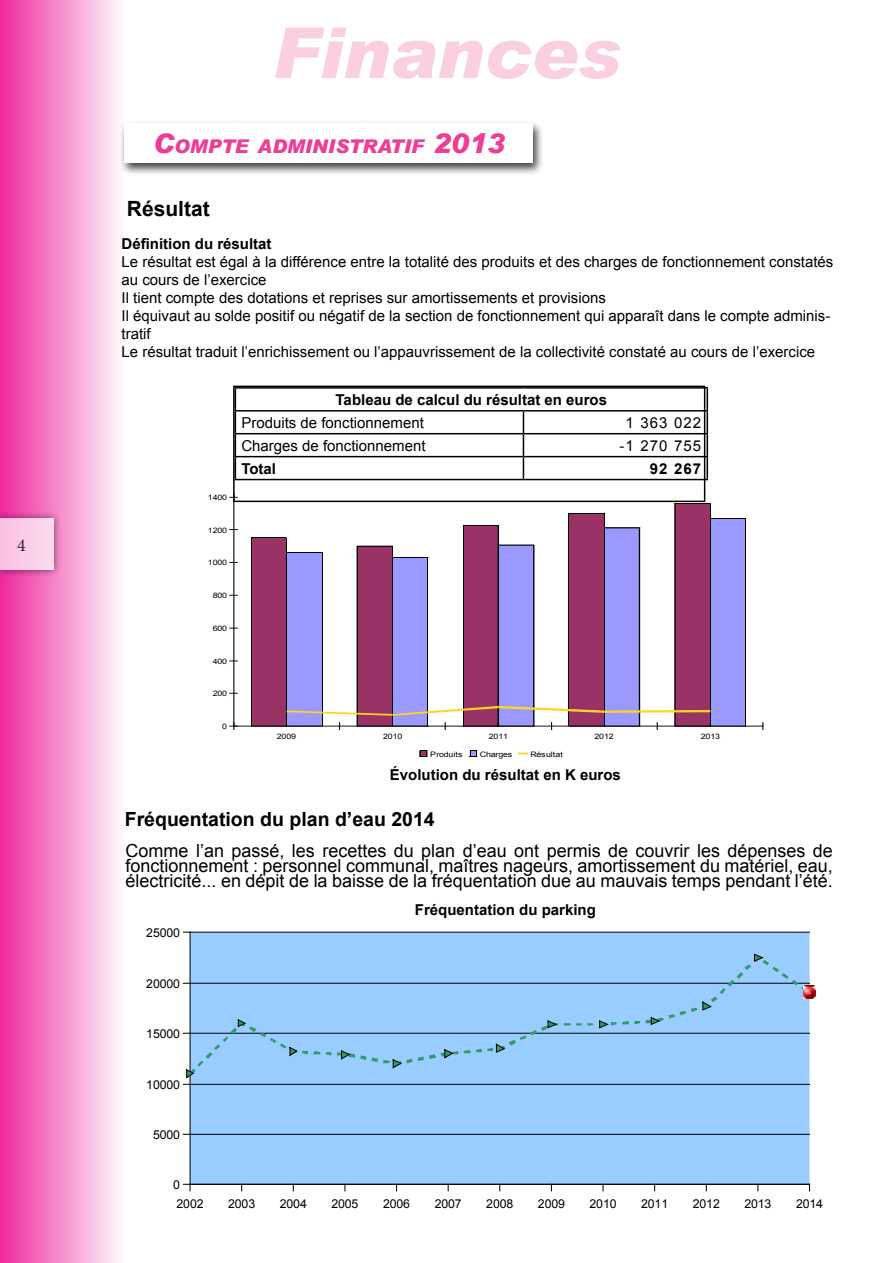
<style>
.page{position:relative;width:893px;height:1263px;background:#fff}
.page>*{position:absolute;margin:0;border:0;box-sizing:border-box;transform-origin:0 0}
.t1{font:italic 900 70.5px "Arial";color:#facfe2}
.t2{font:700 21px "Arial";color:#000}
.t3{font:700 19.5px "Arial";color:#000}
.t4{font:italic 900 18.9px "Arial";color:#ee3d96}
.t5{font:18px/15px "Arial";color:#000;text-align:justify}
.t6{font:18px "Minion Pro";color:#000}
.t7{font:15px/18px "Arial";color:#000}
.t8{font:700 15px "Arial";color:#000}
.t9{font:12.15px "Arial";letter-spacing:-.01em;color:#000}
.t10{font:7.5px "Arial";letter-spacing:-.02em;color:#000;scale:1.18 1}
.s1{font-size:27px}
</style>
<div class="page">
<svg style="left:0;top:0;width:120px;height:1263px;background:#f68dcb"></svg>
<hr style="left:523px;top:387px;width:185px;height:2px;background:#000">
<hr style="left:235px;top:410px;width:288px;height:1px;background:#000">
<hr style="left:523px;top:410px;width:185px;height:1px;background:#000">
<hr style="left:235px;top:433px;width:288px;height:1px;background:#000">
<hr style="left:523px;top:433px;width:185px;height:1px;background:#000">
<hr style="left:235px;top:456px;width:288px;height:1px;background:#000">
<hr style="left:523px;top:456px;width:185px;height:1px;background:#000">
<svg style="left:523px;top:411px;width:1px;height:68px"></svg>
<svg style="left:707px;top:389px;width:1px;height:90px"></svg>
<hr style="left:235px;top:479px;width:288px;height:1px;background:#000">
<hr style="left:523px;top:479px;width:185px;height:1px;background:#000">
<div style="left:233px;top:386px;width:472px;height:116px;border:2px solid #000"></div>
<div style="left:120px;top:121px;width:424px;height:55px;background:#000;opacity:.75"></div>
<div style="left:125px;top:124px;width:408px;height:39px;background:#fff"></div>
<hr style="left:234px;top:726px;width:529px;height:1px;background:#000">
<svg style="left:230px;top:723px;width:7px;height:6px"></svg>
<hr style="left:234px;top:494px;width:1px;height:232px;background:#000">
<svg style="left:251px;top:503px;width:495px;height:226px"></svg>
<svg style="left:419px;top:750px;width:110px;height:7px"></svg>
<div style="left:191px;top:933px;width:618px;height:251px;background:#9cf"></div>
<hr style="left:190px;top:1134px;width:619px;height:1px;background:#000">
<hr style="left:190px;top:1084px;width:619px;height:1px;background:#000">
<hr style="left:190px;top:1033px;width:619px;height:1px;background:#000">
<hr style="left:190px;top:983px;width:619px;height:1px;background:#000">
<hr style="left:190px;top:932px;width:619px;height:1px;background:#000">
<hr style="left:190px;top:1184px;width:619px;height:1px;background:#000">
<svg style="left:183px;top:1184px;width:8px;height:7px"></svg>
<hr style="left:190px;top:932px;width:1px;height:252px;background:#000">
<svg style="left:326px;top:1052px;width:5px;height:3px"></svg>
<svg style="left:361px;top:1055px;width:5px;height:5px"></svg>
<svg style="left:564px;top:1023px;width:6px;height:2px"></svg>
<svg style="left:576px;top:1023px;width:17px;height:2px"></svg>
<svg style="left:622px;top:1021px;width:18px;height:3px"></svg>
<svg style="left:183px;top:1019px;width:137px;height:59px;background:#95c6f2"></svg>
<svg style="left:337px;top:1050px;width:18px;height:9px"></svg>
<svg style="left:372px;top:1058px;width:40px;height:10px"></svg>
<svg style="left:418px;top:1049px;width:40px;height:12px"></svg>
<svg style="left:464px;top:1020px;width:94px;height:33px;background:#8cc0eb"></svg>
<svg style="left:599px;top:1020px;width:17px;height:8px"></svg>
<svg style="left:646px;top:954px;width:169px;height:71px;background:#96c6f3"></svg>
<div style="left:0;top:510px;width:61px;height:68px;background:#000;opacity:.75"></div>
<div style="left:0;top:519px;width:53px;height:51px;background:#fbcde8"></div>
<p class="t6" style="left:17px;top:533px;width:10px">4</p>
<h1 class="t1" style="left:272px;top:9px;width:350px">Finances</h1>
<p class="t4" style="left:153px;top:135px;width:353px"><span class="s1">C</span>OMPTE ADMINISTRATIF <span class="s1">2013</span></p>
<h2 class="t2" style="left:127px;top:194px;width:84px">Résultat</h2>
<p class="t8" style="left:122px;top:233px;width:152px">Définition du résultat</p>
<p class="t7" style="left:122px;top:253px;width:713px">Le résultat est égal à la différence entre la totalité des produits et des charges de fonctionnement constatés au cours de l’exercice<br>Il tient compte des dotations et reprises sur amortissements et provisions<br>Il équivaut au solde positif ou négatif de la section de fonctionnement qui apparaît dans le compte adminis&shy;tratif<br>Le résultat traduit l’enrichissement ou l’appauvrissement de la collectivité constaté au cours de l’exercice</p>
<p class="t8" style="left:336px;top:389px;width:273px">Tableau de calcul du résultat en euros</p>
<p class="t7" style="left:241px;top:414px;width:184px">Produits de fonctionnement</p>
<p class="t7" style="left:626px;top:414px;width:77px">1 363 022</p>
<p class="t7" style="left:241px;top:436px;width:186px">Charges de fonctionnement</p>
<p class="t7" style="left:619px;top:436px;width:83px">-1 270 755</p>
<p class="t8" style="left:241px;top:458px;width:36px">Total</p>
<p class="t8" style="left:650px;top:458px;width:53px">92 267</p>
<p class="t10" style="left:208px;top:493px;width:18px">1400</p>
<p class="t10" style="left:208px;top:525px;width:18px">1200</p>
<p class="t10" style="left:208px;top:558px;width:18px">1000</p>
<p class="t10" style="left:213px;top:591px;width:14px">800</p>
<p class="t10" style="left:213px;top:623px;width:14px">600</p>
<p class="t10" style="left:213px;top:656px;width:14px">400</p>
<p class="t10" style="left:213px;top:688px;width:14px">200</p>
<p class="t10" style="left:222px;top:721px;width:6px">0</p>
<p class="t10" style="left:277px;top:732px;width:18px">2009</p>
<p class="t10" style="left:383px;top:732px;width:18px">2010</p>
<p class="t10" style="left:489px;top:732px;width:18px">2011</p>
<p class="t10" style="left:594px;top:732px;width:18px">2012</p>
<p class="t10" style="left:701px;top:732px;width:18px">2013</p>
<p class="t10" style="left:430px;top:750px;width:29px">Produits</p>
<p class="t10" style="left:480px;top:750px;width:29px">Charges</p>
<p class="t10" style="left:530px;top:750px;width:29px">Résultat</p>
<p class="t8" style="left:390px;top:765px;width:232px">Évolution du résultat en K euros</p>
<h3 class="t3" style="left:125px;top:806px;width:311px">Fréquentation du plan d’eau 2014</h3>
<p class="t5" style="left:126px;top:843px;width:709px">Comme l’an passé, les recettes du plan d’eau ont permis de couvrir les dépenses de fonctionnement : personnel communal, maîtres nageurs, amortissement du matériel, eau, électricité... en dépit de la baisse de la fréquentation due au mauvais temps pendant l’été.</p>
<p class="t9" style="left:146px;top:924px;width:35px">25000</p>
<p class="t9" style="left:146px;top:975px;width:35px">20000</p>
<p class="t9" style="left:146px;top:1025px;width:35px">15000</p>
<p class="t9" style="left:146px;top:1076px;width:35px">10000</p>
<p class="t9" style="left:153px;top:1126px;width:29px">5000</p>
<p class="t9" style="left:173px;top:1176px;width:8px">0</p>
<p class="t8" style="left:415px;top:899px;width:182px">Fréquentation du parking</p>
<p class="t9" style="left:177px;top:1195px;width:29px">2002</p>
<p class="t9" style="left:228px;top:1195px;width:29px">2003</p>
<p class="t9" style="left:280px;top:1195px;width:29px">2004</p>
<p class="t9" style="left:331px;top:1195px;width:29px">2005</p>
<p class="t9" style="left:383px;top:1195px;width:29px">2006</p>
<p class="t9" style="left:435px;top:1195px;width:29px">2007</p>
<p class="t9" style="left:486px;top:1195px;width:29px">2008</p>
<p class="t9" style="left:538px;top:1195px;width:29px">2009</p>
<p class="t9" style="left:590px;top:1195px;width:29px">2010</p>
<p class="t9" style="left:641px;top:1195px;width:29px">2011</p>
<p class="t9" style="left:693px;top:1195px;width:29px">2012</p>
<p class="t9" style="left:744px;top:1195px;width:29px">2013</p>
<p class="t9" style="left:796px;top:1195px;width:29px">2014</p>
</div>
